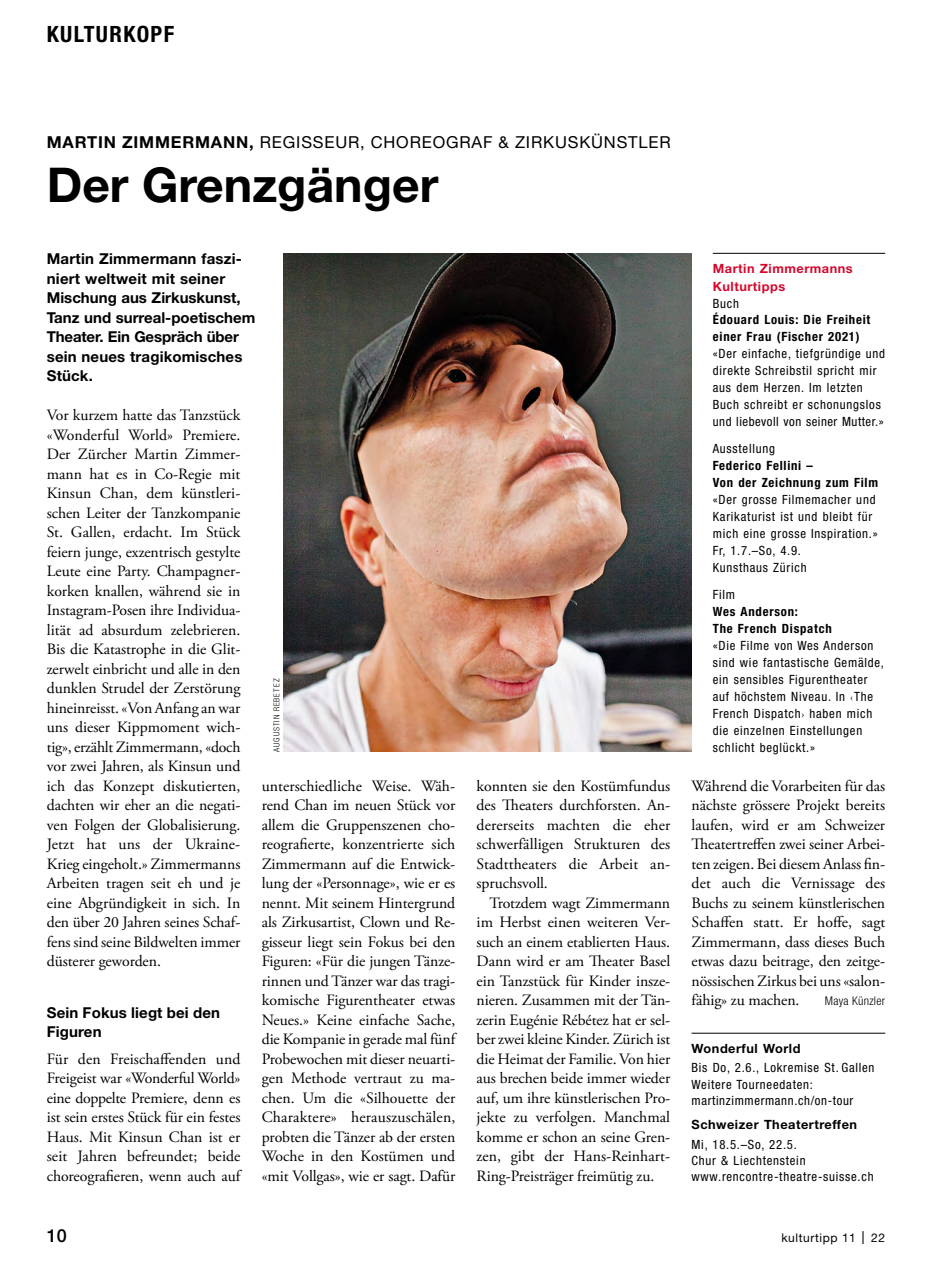
<style>
.page{position:relative;width:932px;height:1263px;background:#fff}
.page>*{position:absolute;margin:0;border:0;box-sizing:border-box;transform-origin:0 0}
._200_KU_Titel_Artike{font:700 48px "Helvetica Neue LT Std";color:#000}
._010_KU_Rubriktitel{font:700 condensed 22.5px "Helvetica Neue LT Std";letter-spacing:.06em;color:#000}
._001_KU_Pagina{font:500 18px "Helvetica Neue LT Std";color:#000}
._020_KU_Dachzeile_Ar{font:16.5px "Helvetica Neue LT Std";letter-spacing:.05em;color:#000}
._050_KU_Lauftext_10{font:15.75px/19.5px "Adobe Garamond Pro";letter-spacing:-.005em;color:#000;text-align:justify}
._052_KU_Lauftext_Ein{font:15.75px/19.5px "Adobe Garamond Pro";letter-spacing:-.005em;color:#000;text-align:justify}
._040_KU_Vorspann_1-s{font:700 15px/19.5px "Helvetica Neue LT Std";letter-spacing:.01em;color:#000}
._250_KU_Zwischentite{font:700 15px/19.5px "Helvetica Neue LT Std";letter-spacing:.01em;color:#000}
._066_KU_Kasten_Text{font:condensed 12.75px/17px "Helvetica Neue LT Std";letter-spacing:.06em;color:#000}
._063_KU_Kasten_Titel{font:700 12.75px "Helvetica Neue LT Std";letter-spacing:.04em;color:#000}
._063_KU_Kasten_Titel-2{font:700 12.75px/17.2px "Helvetica Neue LT Std";letter-spacing:.04em;color:#d5072d}
._002_KU_Fusszeile{font:12px "Helvetica Neue LT Std";letter-spacing:.05em;color:#000}
._050_KU_Lauftext_10-2{font:300 condensed 12px "Helvetica Neue LT Std";letter-spacing:.025em;color:#000}
._071_KU_Fotobyline_5{font:300 condensed 8.25px "Helvetica Neue LT Std";letter-spacing:.115em;color:#000}
.s1{font-weight:700}
.s2{font-family:"Adobe Garamond Pro";font-stretch:normal}
.s3{font-size:18px}
</style>
<div class="page">
<img style="left:283px;top:253px;width:408px;height:499px">
<hr style="left:712px;top:253px;width:172px;height:1px;background:#000">
<hr style="left:691px;top:1033px;width:193px;height:1px;background:#000">
<p class="_010_KU_Rubriktitel" style="left:47px;top:20px;width:129px">KULTURKOPF</p>
<p class="_020_KU_Dachzeile_Ar" style="left:47px;top:132px;width:625px"><span class="s1">MARTIN ZIMMERMANN,</span> REGISSEUR, CHOREOGRAF &amp; ZIRKUSKÜNSTLER</p>
<p class="_200_KU_Titel_Artike" style="left:47px;top:155px;width:393px">Der Grenzgänger</p>
<p class="_040_KU_Vorspann_1-s" style="left:47px;top:249px;width:210px">Martin Zimmermann faszi&shy;niert weltweit mit seiner<br>Mischung aus Zirkuskunst,<br>Tanz und surreal-poetischem<br>Theater. Ein Gespräch über sein neues tragikomisches<br>Stück.</p>
<p class="_050_KU_Lauftext_10" style="left:47px;top:406px;width:195px">Vor kurzem hatte das Tanzstück «Wonderful World» Premiere.<br>Der Zürcher Martin Zimmer&shy;mann hat es in Co-Regie mit Kinsun Chan, dem künstleri&shy;schen Leiter der Tanzkompanie St. Gallen, erdacht. Im Stück feiern junge, exzentrisch gestylte Leute eine Party. Champagner&shy;korken knallen, während sie in Instagram-Posen ihre Individua&shy;lität ad absurdum zelebrieren.<br>Bis die Katastrophe in die Glit&shy;zerwelt einbricht und alle in den dunklen Strudel der Zerstörung hineinreisst. «Von Anfang an war uns dieser Kippmoment wich&shy;tig», erzählt Zimmermann, «doch vor zwei Jahren, als Kinsun und ich das Konzept diskutierten, dachten wir eher an die negati&shy;ven Folgen der Globalisierung.<br>Jetzt hat uns der Ukraine-Krieg eingeholt.» Zimmermanns Arbeiten tragen seit eh und je eine Abgründigkeit in sich. In den über 20 Jahren seines Schaf&shy;fens sind seine Bildwelten immer düsterer geworden.</p>
<p class="_250_KU_Zwischentite" style="left:47px;top:1002px;width:175px">Sein Fokus liegt bei den<br>Figuren</p>
<p class="_050_KU_Lauftext_10" style="left:47px;top:1049px;width:195px">Für den Freischaffenden und Freigeist war «Wonderful World» eine doppelte Premiere, denn es ist sein erstes Stück für ein festes Haus. Mit Kinsun Chan ist er seit Jahren befreundet; beide choreografieren, wenn auch auf</p>
<p class="_071_KU_Fotobyline_5" style="left:272px;top:752px;width:75px;rotate:-90deg">AUGUSTIN REBETEZ</p>
<p class="_050_KU_Lauftext_10" style="left:261px;top:776px;width:195px">unterschiedliche Weise. Wäh&shy;rend Chan im neuen Stück vor allem die Gruppenszenen cho&shy;reografierte, konzentrierte sich Zimmermann auf die Entwick&shy;lung der «Personnage», wie er es nennt. Mit seinem Hintergrund als Zirkusartist, Clown und Re&shy;gisseur liegt sein Fokus bei den Figuren: «Für die jungen Tänze&shy;rinnen und Tänzer war das tragi&shy;komische Figurentheater etwas Neues.» Keine einfache Sache, die Kompanie in gerade mal fünf Probewochen mit dieser neuarti&shy;gen Methode vertraut zu ma&shy;chen. Um die «Silhouette der Charaktere» herauszuschälen, probten die Tänzer ab der ersten Woche in den Kostümen und «mit Vollgas», wie er sagt. Dafür</p>
<p class="_050_KU_Lauftext_10" style="left:476px;top:776px;width:195px">konnten sie den Kostümfundus des Theaters durchforsten. An&shy;dererseits machten die eher schwerfälligen Strukturen des Stadttheaters die Arbeit an&shy;spruchsvoll.</p>
<p class="_052_KU_Lauftext_Ein" style="left:476px;top:893px;width:195px;text-indent:13px">Trotzdem wagt Zimmermann im Herbst einen weiteren Ver&shy;such an einem etablierten Haus.<br>Dann wird er am Theater Basel ein Tanzstück für Kinder insze&shy;nieren. Zusammen mit der Tän&shy;zerin Eugénie Rébétez hat er sel&shy;ber zwei kleine Kinder. Zürich ist die Heimat der Familie. Von hier aus brechen beide immer wieder auf, um ihre künstlerischen Pro&shy;jekte zu verfolgen. Manchmal komme er schon an seine Gren&shy;zen, gibt der Hans-Reinhart-Ring-Preisträger freimütig zu.</p>
<p class="_063_KU_Kasten_Titel-2" style="left:712px;top:260px;width:141px">Martin Zimmermanns<br>Kulturtipps</p>
<p class="_066_KU_Kasten_Text" style="left:712px;top:294px;width:174px">Buch<br><span class="s1">Édouard Louis: Die Freiheit einer Frau (Fischer 2021) </span>«Der einfache, tiefgründige und direkte Schreibstil spricht mir aus dem Herzen. Im letzten<br>Buch schreibt er schonungslos und liebevoll von seiner Mutter.»</p>
<p class="_066_KU_Kasten_Text" style="left:712px;top:440px;width:167px">Ausstellung<br><span class="s1">Federico Fellini –<br>Von der Zeichnung zum Film </span>«Der grosse Filmemacher und<br>Karikaturist ist und bleibt für mich eine grosse Inspiration.»<br>Fr, 1.7.–So, 4.9.<br>Kunsthaus Zürich</p>
<p class="_066_KU_Kasten_Text" style="left:712px;top:586px;width:173px">Film<br><span class="s1">Wes Anderson:<br>The French Dispatch<br></span>«Die Filme von Wes Anderson sind wie fantastische Gemälde, ein sensibles Figurentheater auf höchstem Niveau. In <span class="s2">‹</span>The<br>French Dispatch<span class="s2">›</span> haben mich die einzelnen Einstellungen schlicht beglückt.»</p>
<p class="_050_KU_Lauftext_10" style="left:691px;top:776px;width:195px">Während die Vorarbeiten für das nächste grössere Projekt bereits laufen, wird er am Schweizer Theatertreffen zwei seiner Arbei&shy;ten zeigen. Bei diesem Anlass fin&shy;det auch die Vernissage des Buchs zu seinem künstlerischen Schaffen statt. Er hoffe, sagt Zimmermann, dass dieses Buch etwas dazu beitrage, den zeitge&shy;nössischen Zirkus bei uns «salon&shy;fähig» zu machen.</p>
<p class="_050_KU_Lauftext_10-2" style="left:824px;top:994px;width:62px">Maya Künzler</p>
<p class="_063_KU_Kasten_Titel" style="left:691px;top:1040px;width:110px">Wonderful World</p>
<p class="_066_KU_Kasten_Text" style="left:691px;top:1060px;width:184px;line-height:16.2px">Bis Do, 2.6., Lokremise St. Gallen<br>Weitere Tourneedaten: martinzimmermann.ch/on-tour</p>
<p class="_063_KU_Kasten_Titel" style="left:691px;top:1116px;width:167px">Schweizer Theatertreffen</p>
<p class="_066_KU_Kasten_Text" style="left:691px;top:1136px;width:115px;line-height:16.2px">Mi, 18.5.–So, 22.5.<br>Chur &amp; Liechtenstein</p>
<p class="_066_KU_Kasten_Text" style="left:691px;top:1168px;width:183px">www.rencontre-theatre-suisse.ch</p>
<p class="_001_KU_Pagina" style="left:47px;top:1224px;width:22px">10</p>
<p class="_002_KU_Fusszeile" style="left:781px;top:1230px;width:105px">kulturtipp 11 <span class="s3">l</span> 22</p>
</div>
